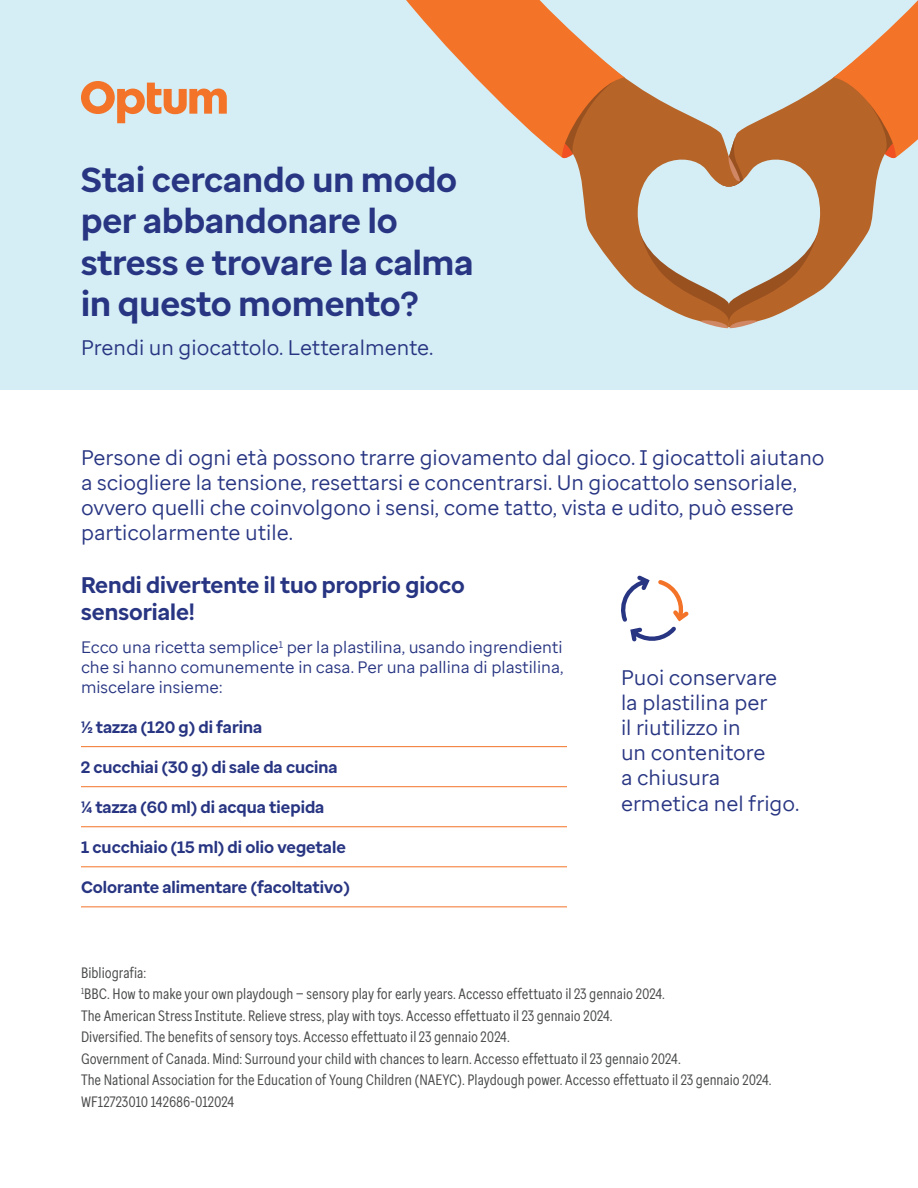
<style>
.page{position:relative;width:918px;height:1188px;background:#fff}
.page>*{position:absolute;margin:0;border:0;box-sizing:border-box;transform-origin:0 0}
.t1{font:700 34.5px/41.4px "Optum Sans";color:#283582}
.t2{font:700 22.5px/27px "Optum Sans";color:#283582}
.t3{font:21px/25.2px "Optum Sans";color:#283582}
.t4{font:700 16.5px "Optum Sans";color:#283582}
.t5{font:16.5px/19.8px "Optum Sans";color:#283582;text-align:justify}
.t6{font:15px "Optum Sans Cond";color:#4b4c4d}
</style>
<div class="page">
<div style="left:0;top:0;width:918px;height:390px;background:#d5eef5"></div>
<svg style="left:740px;top:85px;width:140px;height:207px;fill:#b76428"></svg>
<svg style="left:822px;top:0;width:96px;height:167px"></svg>
<svg style="left:578px;top:85px;width:162px;height:244px"></svg>
<svg style="left:718px;top:137px;width:25px;height:50px"></svg>
<svg style="left:406px;top:0;width:229px;height:167px"></svg>
<svg style="left:640px;top:233px;width:178px;height:95px"></svg>
<svg style="left:81px;top:81px;width:146px;height:42px"></svg>
<hr style="left:81px;top:746px;width:486px;height:1px;background:#f37328">
<hr style="left:81px;top:786px;width:486px;height:1px;background:#f37328">
<hr style="left:81px;top:826px;width:486px;height:1px;background:#f37328">
<hr style="left:81px;top:866px;width:486px;height:1px;background:#f37328">
<hr style="left:81px;top:906px;width:486px;height:1px;background:#f37328">
<svg style="left:622px;top:576px;width:66px;height:65px"></svg>
<p class="t1" style="left:81px;top:159px;width:394px">Stai cercando un modo per abbandonare lo stress e trovare la calma in questo momento?</p>
<p class="t3" style="left:81px;top:335px;width:354px">Prendi un giocattolo. Letteralmente.</p>
<p class="t3" style="left:81px;top:445px;width:745px">Persone di ogni età possono trarre giovamento dal gioco. I giocattoli aiutano a sciogliere la tensione, resettarsi e concentrarsi. Un giocattolo sensoriale, ovvero quelli che coinvolgono i sensi, come tatto, vista e udito, può essere particolarmente utile.</p>
<p class="t2" style="left:81px;top:571px;width:386px">Rendi divertente il tuo proprio gioco sensoriale!</p>
<p class="t5" style="left:81px;top:637px;width:484px">Ecco una ricetta semplice<sup>1</sup> per la plastilina, usando ingrendienti che si hanno comunemente in casa. Per una pallina di plastilina, miscelare insieme:</p>
<p class="t4" style="left:81px;top:716px;width:183px">½ tazza (120 g) di farina</p>
<p class="t4" style="left:81px;top:756px;width:258px">2 cucchiai (30 g) di sale da cucina</p>
<p class="t4" style="left:81px;top:796px;width:245px">¼ tazza (60 ml) di acqua tiepida</p>
<p class="t4" style="left:81px;top:836px;width:266px">1 cucchiaio (15 ml) di olio vegetale</p>
<p class="t4" style="left:81px;top:876px;width:270px">Colorante alimentare (facoltativo)</p>
<p class="t3" style="left:621px;top:664px;width:180px">Puoi conservare la plastilina per<br>il riutilizzo in<br>un contenitore<br>a chiusura ermetica nel frigo.</p>
<p class="t6" style="left:81px;top:963px;width:67px">Bibliografia:</p>
<p class="t6" style="left:81px;top:985px;width:586px"><sup>1</sup>BBC. How to make your own playdough — sensory play for early years. Accesso effettuato il 23 gennaio 2024.</p>
<p class="t6" style="left:81px;top:1006px;width:533px">The American Stress Institute. Relieve stress, play with toys. Accesso effettuato il 23 gennaio 2024.</p>
<p class="t6" style="left:81px;top:1028px;width:430px">Diversified. The benefits of sensory toys. Accesso effettuato il 23 gennaio 2024.</p>
<p class="t6" style="left:81px;top:1049px;width:601px">Government of Canada. Mind: Surround your child with chances to learn. Accesso effettuato il 23 gennaio 2024.</p>
<p class="t6" style="left:81px;top:1071px;width:692px">The National Association for the Education of Young Children (NAEYC). Playdough power. Accesso effettuato il 23 gennaio 2024.</p>
<p class="t6" style="left:81px;top:1092px;width:155px">WF12723010 142686-012024</p>
</div>
